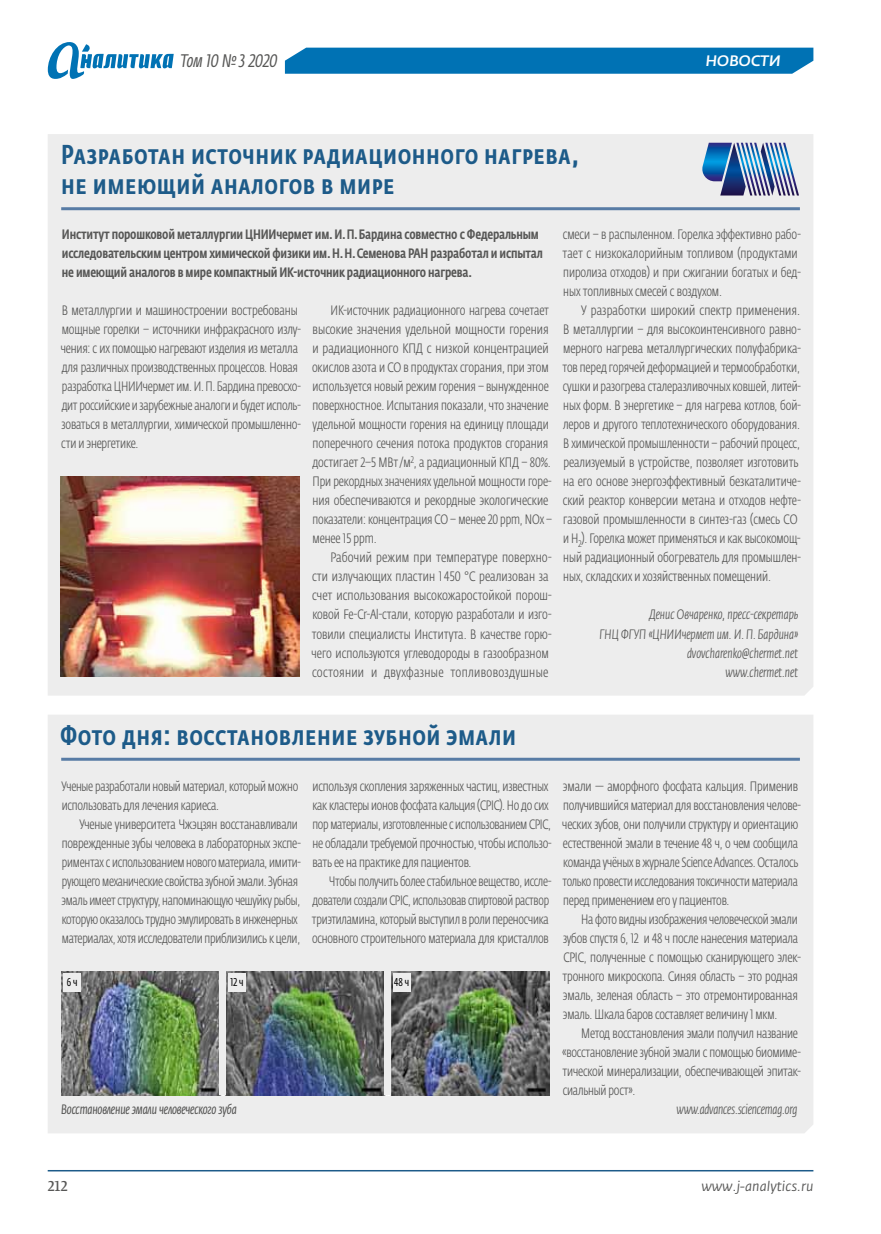
<style>
.page{position:relative;width:881px;height:1234px;background:#fff}
.page>*{position:absolute;margin:0;border:0;box-sizing:border-box;transform-origin:0 0}
.t1{font:500 27px/30px "Fedra Sans Cond Pro";letter-spacing:.02em;color:#1d5b89}
.t2{font:italic 18px "Fedra Sans Cond Pro";color:#575756}
.t3{font:italic 500 15px "Fedra Sans Pro";letter-spacing:.01em;color:#fff}
.t4{font:300 13.5px/19px "Fedra Sans Cond Pro";letter-spacing:-.015em;color:#575756}
.t5{font:500 13.5px/19px "Fedra Sans Cond Pro";letter-spacing:-.015em;color:#575756}
.t6{font:italic 300 13.5px/19px "Fedra Sans Cond Pro";color:#575756;text-align:right}
.t7{font:italic 13.5px "Fedra Sans Cond Pro";letter-spacing:-.015em;color:#575756}
.t8{font:italic 13.5px "Fedra Sans Pro";color:#575756}
.t9{font:13.5px "Fedra Serif B Pro";color:#575756}
.t10{font:11.25px "Fedra Sans Cond Pro";color:#000;scale:.96 1}
</style>
<div class="page">
<hr style="left:48px;top:1169px;width:765px;height:2px;background:#1d5b89">
<div style="left:285px;top:48px;width:528px;height:26px;background:#0072b4"></div>
<svg style="left:48px;top:42px;width:126px;height:37px"></svg>
<div style="left:48px;top:134px;width:765px;height:561px;background:#ededed"></div>
<hr style="left:61px;top:207px;width:738px;height:3px;background:#587ca5">
<img style="left:60px;top:476px;width:239px;height:200px">
<img style="left:700px;top:143px;width:98px;height:52px">
<div style="left:48px;top:715px;width:765px;height:418px;background:#ededed"></div>
<hr style="left:61px;top:757px;width:738px;height:3px;background:#587ca5">
<img style="left:61px;top:971px;width:488px;height:124px">
<div style="left:63px;top:973px;width:18px;height:18px;background:#ededed"></div>
<div style="left:228px;top:973px;width:17px;height:18px;background:#ededed"></div>
<div style="left:393px;top:973px;width:17px;height:18px;background:#ededed"></div>
<div style="left:384px;top:971px;width:6px;height:123px;background:#ededed"></div>
<div style="left:219px;top:971px;width:6px;height:123px;background:#ededed"></div>
<h2 class="t2" style="left:180px;top:50px;width:100px">Том 10 №3 2020</h2>
<p class="t3" style="left:705px;top:51px;width:76px">Новости</p>
<h1 class="t1" style="left:61px;top:140px;width:519px">Разработан источник радиационного нагрева, не имеющий аналогов в мире</h1>
<p class="t5" style="left:62px;top:225px;width:482px">Институт порошковой металлургии ЦНИИчермет им.И.П.Бардина совместно с Федеральным исследовательским центром химической физики им.Н.Н.Семенова РАН разработал и испытал не имеющий аналогов в мире компактный ИК‑источник радиационного нагрева.</p>
<p class="t4" style="left:61px;top:301px;width:241px">В металлургии и машиностроении востребованы мощные горелки – источники инфракрасного излу‑ чения: с их помощью нагревают изделия из металла для различных производственных процессов. Новая разработка ЦНИИчермет им.И.П.Бардина превосхо‑ дит российские и зарубежные аналоги и будет исполь‑ зоваться в металлургии, химической промышленно‑ сти и энергетике.</p>
<p class="t4" style="left:312px;top:301px;width:242px;text-indent:18px">ИК‑источник радиационного нагрева сочетает высокие значения удельной мощности горения и радиационного КПД с низкой концентрацией окислов азота и CO в продуктах сгорания, при этом используется новый режим горения – вынужденное поверхностное. Испытания показали, что значение удельной мощности горения на единицу площади поперечного сечения потока продуктов сгорания достигает 2–5 МВт/м<sup>2</sup>, а радиационный КПД – 80%.<br>При рекордных значениях удельной мощности горе‑ ния обеспечиваются и рекордные экологические показатели: концентрация CO – менее 20 ppm, NOх – менее 15 ppm.</p>
<p class="t4" style="left:311px;top:548px;width:241px;text-indent:19px">Рабочий режим при температуре поверхно‑ сти излучающих пластин 1450 °C реализован за счет использования высокожаростойкой порош‑ ковой Fe--Cr--Al-стали, которую разработали и изго‑ товили специалисты Института. В качестве горю‑ чего используются углеводороды в газообразном состоянии и двухфазные топливовоздушные</p>
<p class="t4" style="left:562px;top:225px;width:240px">смеси – в распыленном. Горелка эффективно рабо‑ тает с низкокалорийным топливом (продуктами пиролиза отходов) и при сжигании богатых и бед‑ ных топливных смесей с воздухом.</p>
<p class="t4" style="left:562px;top:301px;width:240px;text-indent:18px">У разработки широкий спектр применения.<br>В металлургии – для высокоинтенсивного равно‑ мерного нагрева металлургических полуфабрика‑ тов перед горячей деформацией и термообработки, сушки и разогрева сталеразливочных ковшей, литей‑ ных форм. В энергетике – для нагрева котлов, бой‑ леров и другого теплотехнического оборудования.<br>В химической промышленности – рабочий процесс, реализуемый в устройстве, позволяет изготовить на его основе энергоэффективный безкаталитиче‑ ский реактор конверсии метана и отходов нефте‑ газовой промышленности в синтез-газ (смесь CO и Н<sub>2</sub>). Горелка может применяться и как высокомощ‑ ный радиационный обогреватель для промышлен‑ ных, складских и хозяйственных помещений.</p>
<p class="t6" style="left:599px;top:605px;width:200px">Денис Овчаренко, пресс-секретарь<br>ГНЦ ФГУП «ЦНИИчермет им. И.П. Бардина» dvovcharenko@chermet.net<br>www.chermet.net</p>
<h1 class="t1" style="left:60px;top:720px;width:457px">Фото дня: восстановление зубной эмали</h1>
<p class="t4" style="left:62px;top:776px;width:238px">Ученые разработали новый материал, который можно использовать для лечения кариеса.</p>
<p class="t4" style="left:61px;top:814px;width:241px;text-indent:18px">Ученые университета Чжэцзян восстанавливали поврежденные зубы человека в лабораторных экспе‑ риментах с использованием нового материала, имити‑ рующего механические свойства зубной эмали. Зубная эмаль имеет структуру, напоминающую чешуйку рыбы, которую оказалось трудно эмулировать в инженерных материалах, хотя исследователи приблизились к цели,</p>
<p class="t4" style="left:312px;top:776px;width:240px">используя скопления заряженных частиц, известных как кластеры ионов фосфата кальция (CPIC). Но до сих пор материалы, изготовленные с использованием CPIC, не обладали требуемой прочностью, чтобы использо‑ вать ее на практике для пациентов.</p>
<p class="t4" style="left:312px;top:871px;width:241px;text-indent:17px">Чтобы получить более стабильное вещество, иссле‑ дователи создали CPIC, использовав спиртовой раствор триэтиламина, который выступил в роли переносчика основного строительного материала для кристаллов</p>
<p class="t10" style="left:67px;top:975px;width:13px">6 ч</p>
<p class="t10" style="left:230px;top:975px;width:15px">12 ч</p>
<p class="t10" style="left:394px;top:975px;width:17px">48 ч</p>
<p class="t7" style="left:61px;top:1101px;width:177px">Восстановление эмали человеческого зуба</p>
<p class="t4" style="left:562px;top:776px;width:240px">эмали — аморфного фосфата кальция. Применив получившийся материал для восстановления челове‑ ческих зубов, они получили структуру и ориентацию естественной эмали в течение 48 ч, о чем сообщила команда учёных в журнале Science Advances. Осталось только провести исследования токсичности материала перед применением его у пациентов.</p>
<p class="t4" style="left:562px;top:909px;width:240px;text-indent:19px">На фото видны изображения человеческой эмали зубов спустя 6, 12 и 48 ч после нанесения материала CPIC, полученные с помощью сканирующего элек‑ тронного микроскопа. Синяя область – это родная эмаль, зеленая область – это отремонтированная эмаль. Шкала баров составляет величину 1 мкм.</p>
<p class="t4" style="left:562px;top:1024px;width:240px;text-indent:19px">Метод восстановления эмали получил название «восстановление зубной эмали с помощью биомиме‑ тической минерализации, обеспечивающей эпитак‑ сиальный рост».</p>
<p class="t6" style="left:676px;top:1100px;width:122px">www.advances.sciencemag.org</p>
<p class="t9" style="left:48px;top:1176px;width:21px">212</p>
<p class="t8" style="left:701px;top:1177px;width:113px">www.j-analytics.ru</p>
</div>
